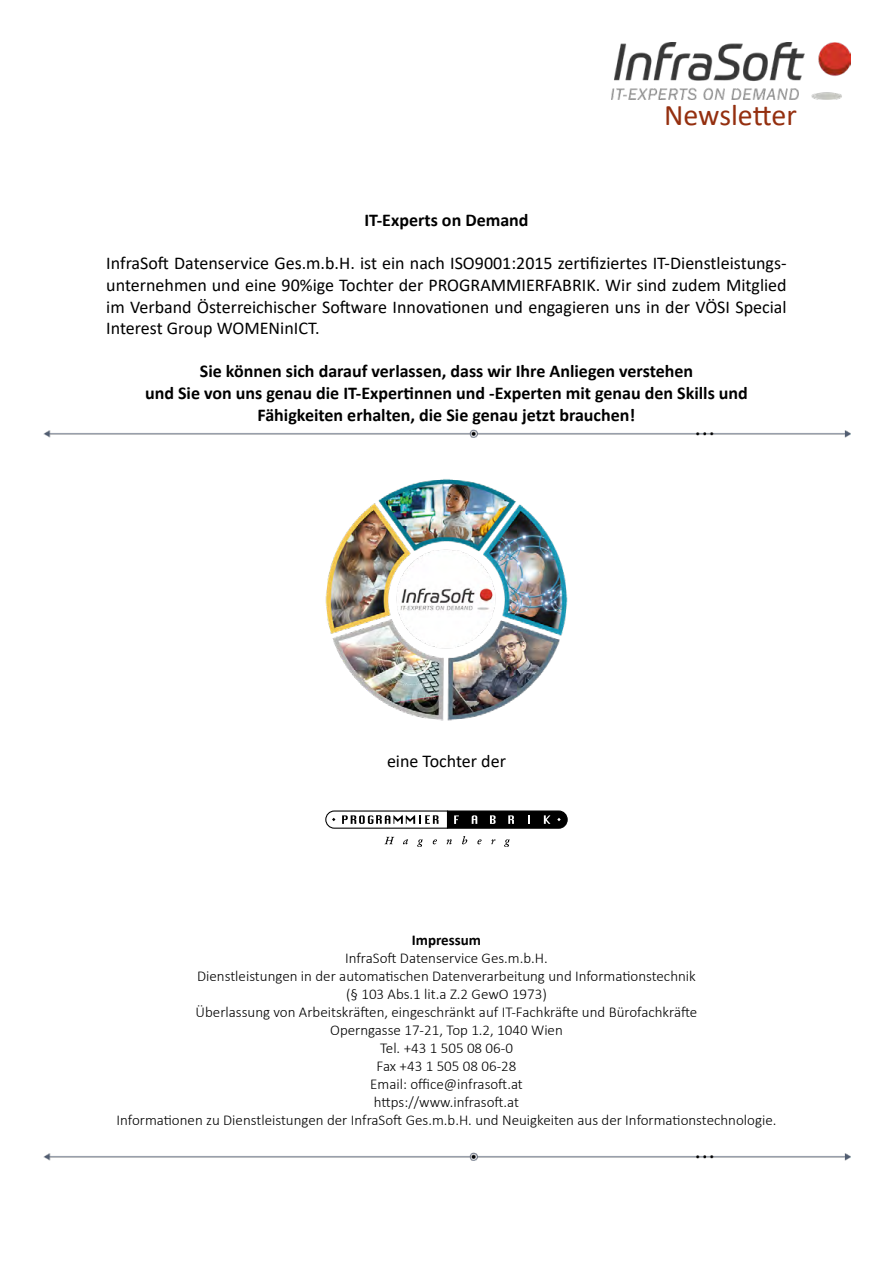
<style>
.page{position:relative;width:893px;height:1263px;background:#fff}
.page>*{position:absolute;margin:0;border:0;box-sizing:border-box;transform-origin:0 0}
.t1{font:30px "Calibri";color:#942f0f}
.t2{font:18px/21.6px "Calibri";color:#000;text-align:justify}
.t3{font:700 18px/21.6px "Calibri";color:#000;text-align:center}
.t4{font:300 15px/18px "Calibri";color:#000;text-align:center}
.t5{font:700 15px "Calibri";color:#000}
</style>
<div class="page">
<img style="left:43px;top:1152px;width:807px;height:9px">
<img style="left:43px;top:429px;width:807px;height:9px">
<img style="left:325px;top:479px;width:243px;height:242px">
<img style="left:612px;top:43px;width:238px;height:56px">
<svg style="left:384px;top:836px;width:126px;height:11px"></svg>
<svg style="left:325px;top:810px;width:243px;height:19px"></svg>
<h1 class="t1" style="left:664px;top:94px;width:134px">Newsletter</h1>
<p class="t3" style="left:364px;top:209px;width:166px">IT-Experts on Demand</p>
<p class="t2" style="left:106px;top:252px;width:682px">InfraSoft Datenservice Ges.m.b.H. ist ein nach ISO9001:2015 zertifiziertes IT-Dienstleistungs&shy;unternehmen und eine 90%ige Tochter der PROGRAMMIERFABRIK. Wir sind zudem Mitglied im Verband Österreichischer Software Innovationen und engagieren uns in der VÖSI Special Interest Group WOMENinICT.</p>
<p class="t3" style="left:145px;top:360px;width:604px">Sie können sich darauf verlassen, dass wir Ihre Anliegen verstehen<br>und Sie von uns genau die IT-Expertinnen und -Experten mit genau den Skills und<br>Fähigkeiten erhalten, die Sie genau jetzt brauchen!</p>
<p class="t2" style="left:387px;top:750px;width:120px">eine Tochter der</p>
<p class="t5" style="left:412px;top:929px;width:71px">Impressum</p>
<p class="t4" style="left:117px;top:948px;width:661px">InfraSoft Datenservice Ges.m.b.H.<br>Dienstleistungen in der automatischen Datenverarbeitung und Informationstechnik<br>(§ 103 Abs.1 lit.a Z.2 GewO 1973)<br>Überlassung von Arbeitskräften, eingeschränkt auf IT-Fachkräfte und Bürofachkräfte<br>Operngasse 17-21, Top 1.2, 1040 Wien<br>Tel. +43 1 505 08 06-0<br>Fax +43 1 505 08 06-28<br>Email: office@infrasoft.at<br>https://www.infrasoft.at<br>Informationen zu Dienstleistungen der InfraSoft Ges.m.b.H. und Neuigkeiten aus der Informationstechnologie.</p>
</div>
